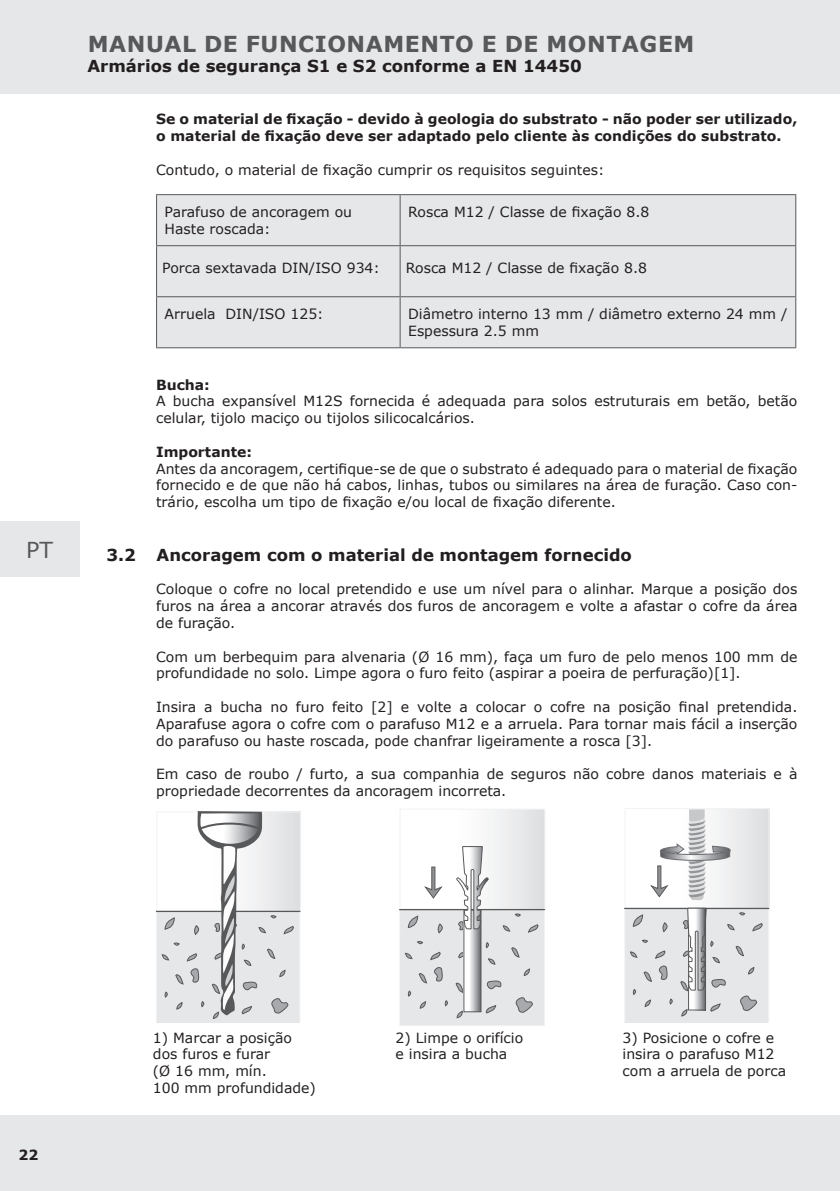
<style>
.page{position:relative;width:840px;height:1191px;background:#fff}
.page>*{position:absolute;margin:0;border:0;box-sizing:border-box;transform-origin:0 0}
.Kopfzeile_Headline{font:700 22px "Verdana";letter-spacing:.025em;color:#57585a}
.t1{font:22px "Verdana";color:#57585a}
.Überschriften_im_Satzspiegel{font:700 16.4px "Verdana";color:#231f20}
.Subheadline_Titel{font:700 16.4px "Verdana";color:#231f20}
.Fließtext{font:14px/16.8px "Verdana";color:#231f20}
.Fließtext_bold{font:700 14px/16.8px "Verdana";color:#231f20}
</style>
<div class="page">
<div style="left:0;top:1115px;width:839px;height:76px;background:#e6e7e9"></div>
<div style="left:0;top:0;width:839px;height:94px;background:#e6e7e9"></div>
<div style="left:0;top:522px;width:79px;height:55px;background:#e6e7e9"></div>
<div style="left:157px;top:195px;width:637px;height:152px;background:#e6e7e9"></div>
<hr style="left:156px;top:194px;width:244px;height:1px;background:#57585a">
<hr style="left:156px;top:195px;width:1px;height:50px;background:#57585a">
<hr style="left:400px;top:194px;width:395px;height:1px;background:#57585a">
<hr style="left:399px;top:195px;width:1px;height:50px;background:#57585a">
<hr style="left:794px;top:195px;width:1px;height:50px;background:#57585a">
<hr style="left:156px;top:245px;width:244px;height:1px;background:#57585a">
<hr style="left:156px;top:246px;width:1px;height:50px;background:#57585a">
<hr style="left:400px;top:245px;width:395px;height:1px;background:#57585a">
<hr style="left:399px;top:246px;width:1px;height:50px;background:#57585a">
<hr style="left:794px;top:246px;width:1px;height:50px;background:#57585a">
<hr style="left:156px;top:296px;width:244px;height:1px;background:#57585a">
<hr style="left:156px;top:297px;width:1px;height:50px;background:#57585a">
<hr style="left:400px;top:296px;width:395px;height:1px;background:#57585a">
<hr style="left:399px;top:297px;width:1px;height:50px;background:#57585a">
<hr style="left:794px;top:297px;width:1px;height:50px;background:#57585a">
<hr style="left:156px;top:347px;width:244px;height:1px;background:#57585a">
<hr style="left:400px;top:347px;width:395px;height:1px;background:#57585a">
<svg style="left:156px;top:811px;width:144px;height:211px"></svg>
<div style="left:400px;top:809px;width:144px;height:100px;background:linear-gradient(to right,#fff,#e5e6e8)"></div>
<div style="left:399px;top:809px;width:145px;height:100px;border:1px solid #f2f3f4"></div>
<div style="left:399px;top:909px;width:145px;height:116px;background:#e6e7e9"></div>
<div style="left:399px;top:909px;width:145px;height:116px;border:1px solid #f2f3f4"></div>
<hr style="left:399px;top:909px;width:145px;height:1px;background:#57585a">
<svg style="left:418px;top:973px;width:9px;height:10px"></svg>
<svg style="left:419px;top:1001px;width:6px;height:7px"></svg>
<svg style="left:407px;top:990px;width:4px;height:6px"></svg>
<svg style="left:430px;top:951px;width:10px;height:9px"></svg>
<svg style="left:405px;top:953px;width:7px;height:6px"></svg>
<svg style="left:417px;top:941px;width:6px;height:3px"></svg>
<svg style="left:511px;top:947px;width:8px;height:10px"></svg>
<svg style="left:523px;top:969px;width:6px;height:7px"></svg>
<svg style="left:485px;top:942px;width:4px;height:6px"></svg>
<svg style="left:528px;top:924px;width:10px;height:8px"></svg>
<svg style="left:502px;top:925px;width:8px;height:6px"></svg>
<svg style="left:514px;top:913px;width:6px;height:4px"></svg>
<svg style="left:407px;top:915px;width:11px;height:13px"></svg>
<svg style="left:437px;top:923px;width:6px;height:10px"></svg>
<svg style="left:515px;top:997px;width:17px;height:15px"></svg>
<svg style="left:434px;top:967px;width:8px;height:14px"></svg>
<svg style="left:458px;top:952px;width:5px;height:6px"></svg>
<svg style="left:487px;top:958px;width:8px;height:6px"></svg>
<svg style="left:485px;top:1005px;width:11px;height:8px"></svg>
<svg style="left:455px;top:982px;width:8px;height:11px"></svg>
<svg style="left:456px;top:1011px;width:6px;height:7px"></svg>
<svg style="left:444px;top:1000px;width:4px;height:6px"></svg>
<svg style="left:487px;top:980px;width:14px;height:9px"></svg>
<svg style="left:465px;top:930px;width:14px;height:80px"></svg>
<div style="left:463px;top:910px;width:18px;height:102px;border:1px solid #57585a"></div>
<svg style="left:456px;top:845px;width:32px;height:85px"></svg>
<svg style="left:424px;top:866px;width:18px;height:32px"></svg>
<div style="left:624px;top:808px;width:144px;height:100px;background:linear-gradient(to right,#fff,#e5e6e8)"></div>
<div style="left:624px;top:808px;width:144px;height:100px;border:1px solid #f2f3f4"></div>
<svg style="left:624px;top:907px;width:144px;height:115px"></svg>
<svg style="left:650px;top:809px;width:81px;height:91px"></svg>
<p class="t1" style="left:26px;top:535px;width:28px">PT</p>
<p class="Kopfzeile_Headline" style="left:88px;top:28px;width:608px">MANUAL DE FUNCIONAMENTO E DE MONTAGEM</p>
<p class="Subheadline_Titel" style="left:87px;top:54px;width:495px">Armários de segurança S1 e S2 conforme a EN 14450</p>
<p class="Fließtext_bold" style="left:156px;top:110px;width:642px">Se o material de fixação - devido à geologia do substrato - não poder ser utilizado, o material de fixação deve ser adaptado pelo cliente às condições do substrato.</p>
<p class="Fließtext" style="left:156px;top:161px;width:449px">Contudo, o material de fixação cumprir os requisitos seguintes:</p>
<p class="Fließtext" style="left:164px;top:203px;width:189px">Parafuso de ancoragem ou</p>
<p class="Fließtext" style="left:164px;top:220px;width:107px">Haste roscada:</p>
<p class="Fließtext" style="left:408px;top:203px;width:243px">Rosca M12 / Classe de fixação 8.8</p>
<p class="Fließtext" style="left:162px;top:260px;width:219px">Porca sextavada DIN/ISO 934:</p>
<p class="Fließtext" style="left:405px;top:260px;width:243px">Rosca M12 / Classe de fixação 8.8</p>
<p class="Fließtext" style="left:164px;top:305px;width:160px">Arruela DIN/ISO 125:</p>
<p class="Fließtext" style="left:408px;top:305px;width:380px">Diâmetro interno 13 mm / diâmetro externo 24 mm /<br>Espessura 2.5 mm</p>
<p class="Fließtext_bold" style="left:156px;top:376px;width:55px">Bucha:</p>
<p class="Fließtext" style="left:156px;top:393px;width:642px">A bucha expansível M12S fornecida é adequada para solos estruturais em betão, betão celular, tijolo maciço ou tijolos silicocalcários.</p>
<p class="Fließtext_bold" style="left:156px;top:443px;width:97px">Importante:</p>
<p class="Fließtext" style="left:156px;top:460px;width:642px;text-align:justify">Antes da ancoragem, certifique-se de que o substrato é adequado para o material de fixação fornecido e de que não há cabos, linhas, tubos ou similares na área de furação. Caso con&shy;trário, escolha um tipo de fixação e/ou local de fixação diferente.</p>
<p class="Überschriften_im_Satzspiegel" style="left:106px;top:543px;width:526px">3.2 Ancoragem com o material de montagem fornecido</p>
<p class="Fließtext" style="left:156px;top:580px;width:642px;text-align:justify">Coloque o cofre no local pretendido e use um nível para o alinhar. Marque a posição dos furos na área a ancorar através dos furos de ancoragem e volte a afastar o cofre da área de furação.</p>
<p class="Fließtext" style="left:156px;top:648px;width:642px">Com um berbequim para alvenaria (Ø 16 mm), faça um furo de pelo menos 100 mm de profundidade no solo. Limpe agora o furo feito (aspirar a poeira de perfuração)[1].</p>
<p class="Fließtext" style="left:156px;top:698px;width:642px;text-align:justify">Insira a bucha no furo feito [2] e volte a colocar o cofre na posição final pretendida.<br>Aparafuse agora o cofre com o parafuso M12 e a arruela. Para tornar mais fácil a inserção do parafuso ou haste roscada, pode chanfrar ligeiramente a rosca [3].</p>
<p class="Fließtext" style="left:156px;top:765px;width:642px">Em caso de roubo / furto, a sua companhia de seguros não cobre danos materiais e à propriedade decorrentes da ancoragem incorreta.</p>
<p class="Fließtext_bold" style="left:19px;top:1146px;width:21px">22</p>
<p class="Fließtext" style="left:153px;top:1029px;width:164px">1) Marcar a posição dos furos e furar<br>(Ø 16 mm, mín.<br>100 mm profundidade)</p>
<p class="Fließtext" style="left:395px;top:1029px;width:129px">2) Limpe o orifício e insira a bucha</p>
<p class="Fließtext" style="left:622px;top:1029px;width:165px">3) Posicione o cofre e insira o parafuso M12 com a arruela de porca</p>
</div>
